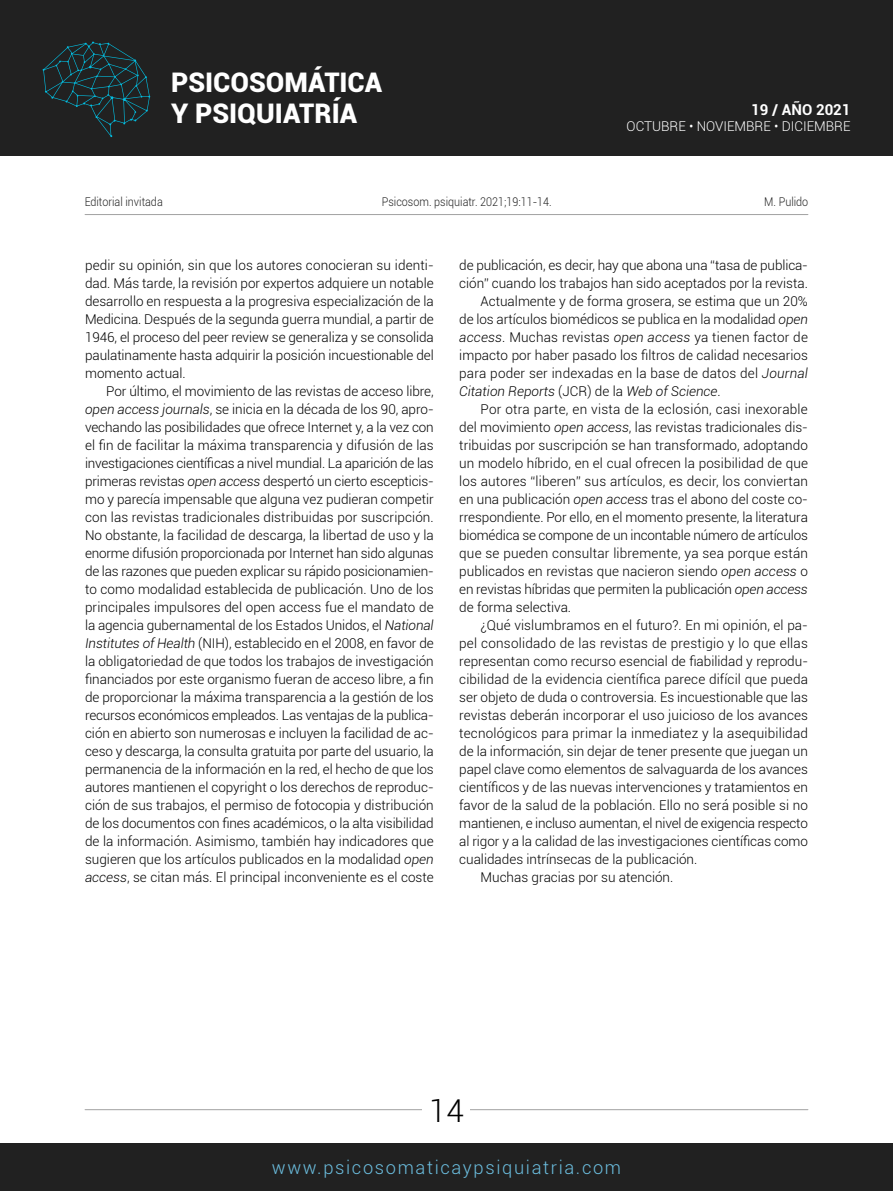
<style>
.page{position:relative;width:893px;height:1191px;background:#fff}
.page>*{position:absolute;margin:0;border:0;box-sizing:border-box;transform-origin:0 0}
.t1{font:300 31.5px "Roboto";color:#000}
.t2{font:900 27px/31.5px "Roboto";color:#fff}
.t3{font:300 18.3px "Roboto";letter-spacing:.09em;color:#6bbdde}
.t4{font:700 15px "Roboto";color:#fff}
.t5{font:300 13.5px/18px "Roboto";color:#000;text-align:justify}
.t6{font:300 13.5px "Roboto";letter-spacing:.02em;color:#000}
.t7{font:italic 300 13.5px "Roboto";color:#000}
.t8{font:300 13.5px "Roboto";color:#fff}
.t9{font:300 12px "Roboto";color:#212121;scale:.9 1}
.s1{font-style:italic}
.s2{font-style:normal}
</style>
<div class="page">
<div style="left:0;top:0;width:893px;height:155px;background:#212121"></div>
<div style="left:0;top:1143px;width:893px;height:48px;background:#212121"></div>
<svg style="left:43px;top:41px;width:107px;height:96px"></svg>
<hr style="left:85px;top:214px;width:723px;height:1px;background:#a2a2a2">
<hr style="left:85px;top:1109px;width:723px;height:1px;background:#a2a2a2">
<div style="left:423px;top:1098px;width:47px;height:23px;background:#fff"></div>
<h2 class="t2" style="left:171px;top:65px;width:212px">PSICOSOMÁTICA<br>Y PSIQUIATRÍA</h2>
<p class="t4" style="left:751px;top:99px;width:101px">19 / AÑO 2021</p>
<p class="t8" style="left:627px;top:117px;width:225px">OCTUBRE • NOVIEMBRE • DICIEMBRE</p>
<p class="t9" style="left:85px;top:194px;width:88px">Editorial invitada</p>
<p class="t9" style="left:382px;top:194px;width:190px">Psicosom. psiquiatr. 2021;19:11-14.</p>
<p class="t9" style="left:764px;top:194px;width:51px">M. Pulido</p>
<p class="t5" style="left:85px;top:256px;width:350px">pedir su opinión, sin que los autores conocieran su identi&shy;dad. Más tarde, la revisión por expertos adquiere un notable desarrollo en respuesta a la progresiva especialización de la Medicina. Después de la segunda guerra mundial, a partir de 1946, el proceso del peer review se generaliza y se consolida paulatinamente hasta adquirir la posición incuestionable del momento actual.</p>
<p class="t5" style="left:85px;top:382px;width:350px;text-indent:21px">Por último, el movimiento de las revistas de acceso libre, <span class="s1">open access journals</span>, se inicia en la década de los 90, apro&shy;vechando las posibilidades que ofrece Internet y, a la vez con el fin de facilitar la máxima transparencia y difusión de las investigaciones científicas a nivel mundial. La aparición de las primeras revistas <span class="s1">open access</span> despertó un cierto escepticis&shy;mo y parecía impensable que alguna vez pudieran competir con las revistas tradicionales distribuidas por suscripción.<br>No obstante, la facilidad de descarga, la libertad de uso y la enorme difusión proporcionada por Internet han sido algunas de las razones que pueden explicar su rápido posicionamien&shy;to como modalidad establecida de publicación. Uno de los principales impulsores del open access fue el mandato de la agencia gubernamental de los Estados Unidos, el <span class="s1">National Institutes of Health</span> (NIH), establecido en el 2008, en favor de la obligatoriedad de que todos los trabajos de investigación financiados por este organismo fueran de acceso libre, a fin de proporcionar la máxima transparencia a la gestión de los recursos económicos empleados. Las ventajas de la publica&shy;ción en abierto son numerosas e incluyen la facilidad de ac&shy;ceso y descarga, la consulta gratuita por parte del usuario, la permanencia de la información en la red, el hecho de que los autores mantienen el copyright o los derechos de reproduc&shy;ción de sus trabajos, el permiso de fotocopia y distribución de los documentos con fines académicos, o la alta visibilidad de la información. Asimismo, también hay indicadores que sugieren que los artículos publicados en la modalidad <span class="s1">open access</span>, se citan más. El principal inconveniente es el coste</p>
<p class="t5" style="left:459px;top:256px;width:350px">de publicación, es decir, hay que abona una “tasa de publica-</p>
<p class="t5" style="left:459px;top:274px;width:350px">ción” cuando los trabajos han sido aceptados por la revista.</p>
<p class="t5" style="left:480px;top:292px;width:329px">Actualmente y de forma grosera, se estima que un 20%</p>
<p class="t5" style="left:459px;top:310px;width:350px">de los artículos biomédicos se publica en la modalidad <span class="s1">open</span></p>
<p class="t5" style="left:459px;top:328px;width:350px"><span class="s1">access</span>. Muchas revistas <span class="s1">open access</span> ya tienen factor de</p>
<p class="t5" style="left:459px;top:346px;width:350px">impacto por haber pasado los filtros de calidad necesarios</p>
<p class="t5" style="left:459px;top:364px;width:350px">para poder ser indexadas en la base de datos del <span class="s1">Journal</span></p>
<p class="t7" style="left:459px;top:382px;width:263px">Citation Reports <span class="s2">(JCR) de la</span> Web of Science<span class="s2">.</span></p>
<p class="t6" style="left:480px;top:400px;width:329px">Por otra parte, en vista de la eclosión, casi inexorable</p>
<p class="t5" style="left:459px;top:418px;width:350px">del movimiento <span class="s1">open access</span>, las revistas tradicionales dis-</p>
<p class="t5" style="left:459px;top:436px;width:350px">tribuidas por suscripción se han transformado, adoptando</p>
<p class="t5" style="left:459px;top:454px;width:350px">un modelo híbrido, en el cual ofrecen la posibilidad de que</p>
<p class="t5" style="left:459px;top:472px;width:350px">los autores “liberen” sus artículos, es decir, los conviertan</p>
<p class="t5" style="left:459px;top:490px;width:350px">en una publicación <span class="s1">open access</span> tras el abono del coste co-</p>
<p class="t5" style="left:459px;top:508px;width:350px">rrespondiente. Por ello, en el momento presente, la literatura</p>
<p class="t5" style="left:459px;top:526px;width:350px">biomédica se compone de un incontable número de artículos</p>
<p class="t5" style="left:459px;top:544px;width:350px">que se pueden consultar libremente, ya sea porque están</p>
<p class="t5" style="left:459px;top:562px;width:350px">publicados en revistas que nacieron siendo <span class="s1">open access</span> o</p>
<p class="t5" style="left:459px;top:580px;width:350px">en revistas híbridas que permiten la publicación <span class="s1">open access</span></p>
<p class="t5" style="left:459px;top:598px;width:113px">de forma selectiva.</p>
<p class="t5" style="left:480px;top:616px;width:329px">¿Qué vislumbramos en el futuro?. En mi opinión, el pa-</p>
<p class="t5" style="left:459px;top:634px;width:350px">pel consolidado de las revistas de prestigio y lo que ellas</p>
<p class="t5" style="left:459px;top:652px;width:350px">representan como recurso esencial de fiabilidad y reprodu-</p>
<p class="t5" style="left:459px;top:670px;width:350px">cibilidad de la evidencia científica parece difícil que pueda</p>
<p class="t5" style="left:459px;top:687px;width:350px">ser objeto de duda o controversia. Es incuestionable que las</p>
<p class="t5" style="left:459px;top:705px;width:350px">revistas deberán incorporar el uso juicioso de los avances</p>
<p class="t5" style="left:459px;top:723px;width:350px">tecnológicos para primar la inmediatez y la asequibilidad</p>
<p class="t5" style="left:459px;top:741px;width:350px">de la información, sin dejar de tener presente que juegan un</p>
<p class="t5" style="left:459px;top:759px;width:350px">papel clave como elementos de salvaguarda de los avances</p>
<p class="t5" style="left:459px;top:777px;width:350px">científicos y de las nuevas intervenciones y tratamientos en</p>
<p class="t5" style="left:459px;top:795px;width:350px">favor de la salud de la población. Ello no será posible si no</p>
<p class="t5" style="left:459px;top:813px;width:350px">mantienen, e incluso aumentan, el nivel de exigencia respecto</p>
<p class="t5" style="left:459px;top:831px;width:350px">al rigor y a la calidad de las investigaciones científicas como</p>
<p class="t5" style="left:459px;top:849px;width:240px">cualidades intrínsecas de la publicación.</p>
<p class="t5" style="left:480px;top:867px;width:194px">Muchas gracias por su atención.</p>
<h1 class="t1" style="left:429px;top:1088px;width:36px">14</h1>
<h3 class="t3" style="left:272px;top:1154px;width:351px">www.psicosomaticaypsiquiatria.com</h3>
</div>
